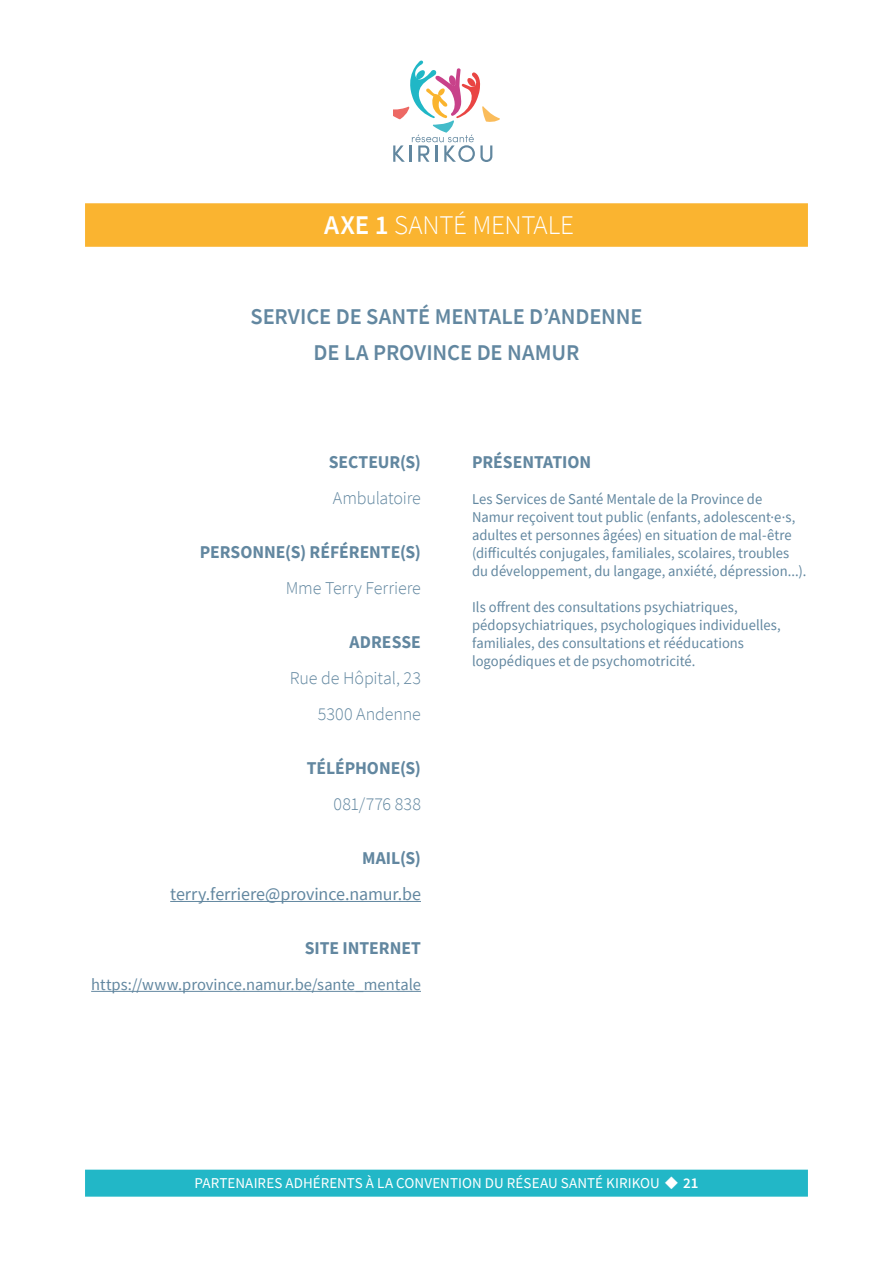
<style>
.page{position:relative;width:893px;height:1263px;background:#fff}
.page>*{position:absolute;margin:0;border:0;box-sizing:border-box;transform-origin:0 0}
.t1{font:300 27px "Source Sans Pro";letter-spacing:-.01em;color:#fff}
.t2{font:600 22.5px/36px "Source Sans Pro";letter-spacing:-.005em;color:#6287a0;text-align:center}
.t3{font:700 18px "Source Sans Pro";color:#6287a0}
.t4{font:300 18px/36px "Source Sans Pro";letter-spacing:-.01em;color:#6287a0;text-align:right}
.t5{font:18px "Source Sans Pro";letter-spacing:-.005em;color:#6287a0}
.t6{font:300 18px "Source Sans Pro";letter-spacing:.01em;color:#6287a0}
.t7{font:16.5px "Source Sans Pro";letter-spacing:-.005em;color:#6287a0}
.t8{font:15px/18px "Source Sans Pro";color:#6287a0}
.t9{font:15px "Source Sans Pro";letter-spacing:.005em;color:#fff}
.s1{font-weight:600}
</style>
<div class="page">
<div style="left:85px;top:203px;width:723px;height:44px;background:#fab430"></div>
<div style="left:85px;top:1170px;width:723px;height:27px;background:#22b7c7"></div>
<hr style="left:170px;top:901px;width:251px;height:1px;background:#6287a0">
<hr style="left:91px;top:991px;width:330px;height:1px;background:#6287a0">
<svg style="left:393px;top:61px;width:107px;height:101px"></svg>
<h1 class="t1" style="left:324px;top:208px;width:251px"><span class="s1">AXE 1</span> SANTÉ MENTALE</h1>
<h2 class="t2" style="left:250px;top:298px;width:393px">SERVICE DE SANTÉ MENTALE D’ANDENNE<br>DE LA PROVINCE DE NAMUR</h2>
<p class="t3" style="left:329px;top:450px;width:94px">SECTEUR(S)</p>
<p class="t4" style="left:333px;top:480px;width:90px">Ambulatoire</p>
<p class="t3" style="left:200px;top:540px;width:223px">PERSONNE(S) RÉFÉRENTE(S)</p>
<p class="t4" style="left:286px;top:570px;width:137px">Mme Terry Ferriere</p>
<p class="t3" style="left:350px;top:630px;width:73px">ADRESSE</p>
<p class="t4" style="left:290px;top:660px;width:133px">Rue de Hôpital, 23<br>5300 Andenne</p>
<p class="t3" style="left:307px;top:756px;width:116px">TÉLÉPHONE(S)</p>
<p class="t6" style="left:334px;top:793px;width:89px">081/776 838</p>
<p class="t3" style="left:362px;top:846px;width:60px">MAIL(S)</p>
<p class="t5" style="left:170px;top:883px;width:252px">terry.ferriere@province.namur.be</p>
<p class="t3" style="left:305px;top:936px;width:118px">SITE INTERNET</p>
<p class="t7" style="left:91px;top:974px;width:331px">https://www.province.namur.be/sante_mentale</p>
<p class="t3" style="left:472px;top:450px;width:121px">PRÉSENTATION</p>
<p class="t8" style="left:472px;top:490px;width:336px">Les Services de Santé Mentale de la Province de Namur reçoivent tout public (enfants, adolescent·e·s, adultes et personnes âgées) en situation de mal-être (difficultés conjugales, familiales, scolaires, troubles du développement, du langage, anxiété, dépression...).</p>
<p class="t8" style="left:472px;top:598px;width:310px">Ils offrent des consultations psychiatriques, pédopsychiatriques, psychologiques individuelles, familiales, des consultations et rééducations logopédiques et de psychomotricité.</p>
<p class="t9" style="left:194px;top:1173px;width:506px">PARTENAIRES ADHÉRENTS À LA CONVENTION DU RÉSEAU SANTÉ KIRIKOU ◆ <span class="s1">21</span></p>
</div>
